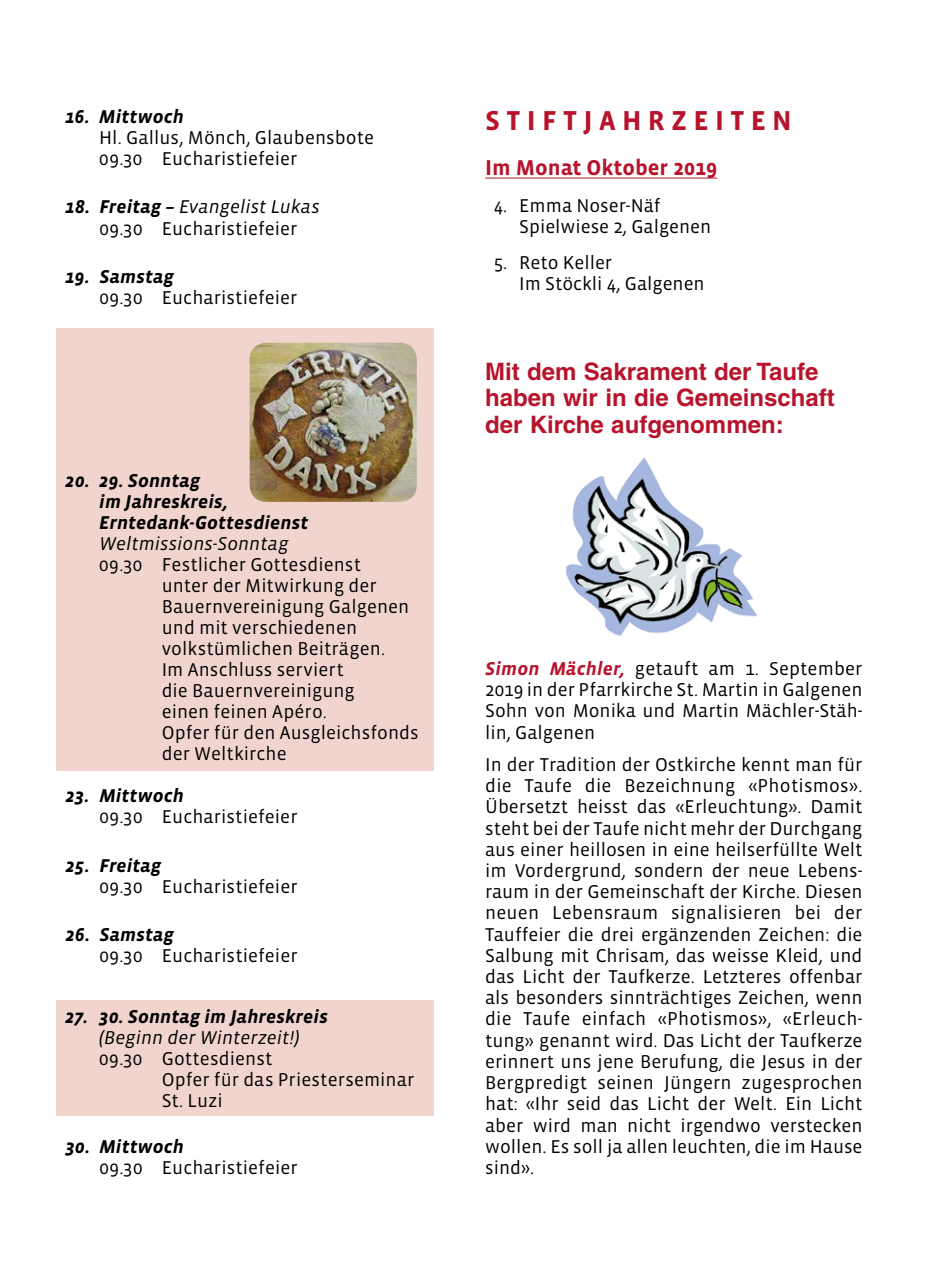
<style>
.page{position:relative;width:942px;height:1276px;background:#fff}
.page>*{position:absolute;margin:0;border:0;box-sizing:border-box;transform-origin:0 0}
.t1{font:700 28px "Vista Sans";color:#b7142c}
.t2{font:700 24px/26.2px "Helvetica";color:#b7142c}
.t3{font:700 22px "Vista Sans";color:#b7142c}
.t4{font:19px/21.2px "Vista Sans";letter-spacing:.005em;color:#000}
.t5{font:italic 700 19px/21px "Vista Sans";letter-spacing:.01em;color:#000}
.t6{font:italic 19px "Vista Sans";color:#000}
.s1{font-weight:700;font-style:italic}
.s2{font-style:italic}
.s3{font-weight:700;font-style:italic;color:#b7142c}
</style>
<div class="page">
<hr style="left:485px;top:178px;width:232px;height:1px;background:#b7142c">
<div style="left:57px;top:329px;width:377px;height:442px;background:#f0d4cd"></div>
<img style="left:565px;top:457px;width:193px;height:179px">
<div style="left:57px;top:999px;width:377px;height:116px;background:#f0d4cd"></div>
<img style="left:249px;top:343px;width:167px;height:159px">
<p class="t5" style="left:65px;top:106px;width:120px">16. Mittwoch</p>
<p class="t4" style="left:99px;top:127px;width:276px">Hl. Gallus, Mönch, Glaubensbote<br>09.30 Eucharistiefeier</p>
<p class="t4" style="left:99px;top:197px;width:222px;text-indent:-34px"><span class="s1">18. Freitag –</span> <span class="s2">Evangelist Lukas<br></span>09.30 Eucharistiefeier</p>
<p class="t5" style="left:65px;top:266px;width:110px">19. Samstag</p>
<p class="t4" style="left:99px;top:287px;width:199px">09.30 Eucharistiefeier</p>
<p class="t5" style="left:99px;top:470px;width:210px;text-indent:-34px">20. 29. Sonntag<br>im Jahreskreis,<br>Erntedank-Gottesdienst</p>
<p class="t6" style="left:99px;top:534px;width:191px">Weltmissions-Sonntag</p>
<p class="t4" style="left:162px;top:554px;width:258px;text-indent:-62px">09.30 Festlicher Gottesdienst<br>unter der Mitwirkung der<br>Bauernvereinigung Galgenen und mit verschiedenen volkstümlichen Beiträgen.<br>Im Anschluss serviert<br>die Bauernvereinigung<br>einen feinen Apéro.<br>Opfer für den Ausgleichsfonds der Weltkirche</p>
<p class="t5" style="left:65px;top:785px;width:120px">23. Mittwoch</p>
<p class="t4" style="left:99px;top:806px;width:199px">09.30 Eucharistiefeier</p>
<p class="t5" style="left:65px;top:855px;width:97px">25. Freitag</p>
<p class="t4" style="left:99px;top:876px;width:199px">09.30 Eucharistiefeier</p>
<p class="t5" style="left:65px;top:924px;width:110px">26. Samstag</p>
<p class="t4" style="left:99px;top:945px;width:199px">09.30 Eucharistiefeier</p>
<p class="t5" style="left:65px;top:1006px;width:264px">27. 30. Sonntag im Jahreskreis</p>
<p class="t6" style="left:99px;top:1028px;width:201px">(Beginn der Winterzeit!)</p>
<p class="t4" style="left:162px;top:1048px;width:254px;text-indent:-62px">09.30 Gottesdienst<br>Opfer für das Priesterseminar<br>St. Luzi</p>
<p class="t5" style="left:65px;top:1136px;width:120px">30. Mittwoch</p>
<p class="t4" style="left:99px;top:1157px;width:199px">09.30 Eucharistiefeier</p>
<h1 class="t1" style="left:485px;top:106px;width:308px">S T I F T J A H R Z E I T E N</h1>
<p class="t3" style="left:485px;top:156px;width:233px">Im Monat Oktober 2019</p>
<p class="t4" style="left:519px;top:195px;width:193px;text-indent:-25px">4. Emma Noser-Näf<br>Spielwiese 2, Galgenen</p>
<p class="t4" style="left:519px;top:253px;width:187px;text-indent:-25px">5. Reto Keller<br>Im Stöckli 4, Galgenen</p>
<p class="t2" style="left:485px;top:358px;width:351px">Mit dem Sakrament der Taufe haben wir in die Gemeinschaft der Kirche aufgenommen:</p>
<p class="t4" style="left:485px;top:658px;width:379px;text-align:justify"><span class="s3">Simon Mächler,</span> getauft am 1. September 2019 in der Pfarrkirche St. Martin in Galgenen Sohn von Monika und Martin Mächler-Stäh&shy;lin, Galgenen</p>
<p class="t4" style="left:485px;top:754px;width:379px;text-align:justify">In der Tradition der Ostkirche kennt man für die Taufe die Bezeichnung «Photismos».<br>Übersetzt heisst das «Erleuchtung». Damit steht bei der Taufe nicht mehr der Durchgang aus einer heillosen in eine heilserfüllte Welt im Vordergrund, sondern der neue Lebens&shy;raum in der Gemeinschaft der Kirche. Diesen neuen Lebensraum signalisieren bei der Tauffeier die drei ergänzenden Zeichen: die Salbung mit Chrisam, das weisse Kleid, und das Licht der Taufkerze. Letzteres offenbar als besonders sinnträchtiges Zeichen, wenn die Taufe einfach «Photismos», «Erleuch&shy;tung» genannt wird. Das Licht der Taufkerze erinnert uns jene Berufung, die Jesus in der Bergpredigt seinen Jüngern zugesprochen hat: «Ihr seid das Licht der Welt. Ein Licht aber wird man nicht irgendwo verstecken wollen. Es soll ja allen leuchten, die im Hause sind».</p>
</div>
